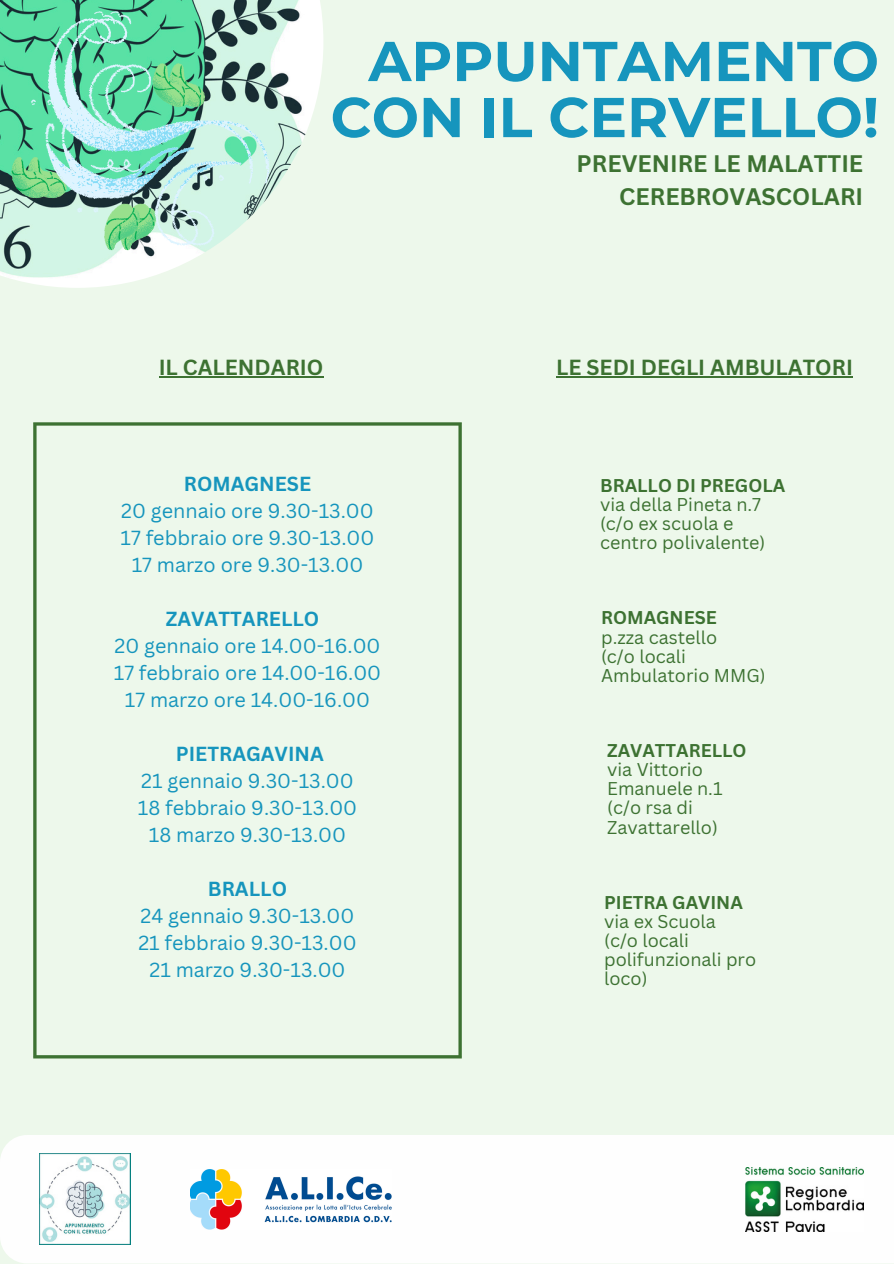
<style>
.page{position:relative;width:894px;height:1264px;background:#fff}
.page>*{position:absolute;margin:0;border:0;box-sizing:border-box;transform-origin:0 0}
.t1{font:700 56.1px/56.1px "Montserrat";color:#1695bd;text-align:right}
.t2{font:700 23.25px/32.7px "Canva Sans";color:#3d7232;text-align:right}
.t3{font:700 21.3px "Canva Sans";color:#3d7232}
.t4{font:19.8px "Canva Sans";color:#1695bd}
.t5{font:700 19.8px "Canva Sans";color:#1695bd}
.t6{font:18px/19.2px "Canva Sans";color:#3d7232}
.t7{font:700 18px "Canva Sans";color:#3d7232}
</style>
<div class="page">
<div style="left:0;top:0;width:893px;height:1263px;background:#edf8eb"></div>
<div style="left:0;top:1135px;width:893px;height:128px;background:#fefefe"></div>
<img style="left:40px;top:1153px;width:90px;height:91px">
<img style="left:745px;top:1167px;width:118px;height:64px">
<img style="left:0;top:0;width:323px;height:288px">
<img style="left:190px;top:1169px;width:201px;height:60px">
<svg style="left:275px;top:12px;width:16px;height:244px"></svg>
<hr style="left:556px;top:376px;width:296px;height:1px;background:#3d7232">
<hr style="left:159px;top:376px;width:164px;height:1px;background:#3d7232">
<svg style="left:11px;top:1px;width:223px;height:39px;fill:#5ae1a5"></svg>
<svg style="left:0;top:40px;width:277px;height:219px"></svg>
<svg style="left:33px;top:425px;width:4px;height:630px"></svg>
<hr style="left:458px;top:425px;width:3px;height:630px;background:#3d7232">
<hr style="left:33px;top:422px;width:428px;height:3px;background:#3d7232">
<hr style="left:33px;top:1055px;width:428px;height:3px;background:#3d7232">
<p class="t1" style="left:330px;top:33px;width:549px">APPUNTAMENTO<br>CON IL CERVELLO!</p>
<p class="t2" style="left:576px;top:147px;width:288px">PREVENIRE LE MALATTIE<br>CEREBROVASCOLARI</p>
<p class="t3" style="left:159px;top:352px;width:166px">IL CALENDARIO</p>
<p class="t3" style="left:556px;top:352px;width:298px">LE SEDI DEGLI AMBULATORI</p>
<p class="t5" style="left:184px;top:470px;width:129px">ROMAGNESE</p>
<p class="t4" style="left:121px;top:497px;width:254px">20 gennaio ore 9.30-13.00</p>
<p class="t4" style="left:120px;top:524px;width:255px">17 febbraio ore 9.30-13.00</p>
<p class="t4" style="left:132px;top:551px;width:233px">17 marzo ore 9.30-13.00</p>
<p class="t5" style="left:166px;top:605px;width:155px">ZAVATTARELLO</p>
<p class="t4" style="left:114px;top:632px;width:267px">20 gennaio ore 14.00-16.00</p>
<p class="t4" style="left:114px;top:659px;width:269px">17 febbraio ore 14.00-16.00</p>
<p class="t4" style="left:125px;top:686px;width:246px">17 marzo ore 14.00-16.00</p>
<p class="t5" style="left:176px;top:740px;width:149px">PIETRAGAVINA</p>
<p class="t4" style="left:141px;top:767px;width:214px">21 gennaio 9.30-13.00</p>
<p class="t4" style="left:138px;top:794px;width:221px">18 febbraio 9.30-13.00</p>
<p class="t4" style="left:149px;top:821px;width:198px">18 marzo 9.30-13.00</p>
<p class="t5" style="left:208px;top:875px;width:81px">BRALLO</p>
<p class="t4" style="left:140px;top:902px;width:215px">24 gennaio 9.30-13.00</p>
<p class="t4" style="left:138px;top:929px;width:220px">21 febbraio 9.30-13.00</p>
<p class="t4" style="left:149px;top:956px;width:197px">21 marzo 9.30-13.00</p>
<h1 class="t7" style="left:600px;top:472px;width:187px">BRALLO DI PREGOLA</h1>
<h2 class="t6" style="left:600px;top:494px;width:162px">via della Pineta n.7</h2>
<h2 class="t6" style="left:600px;top:513px;width:167px">(c/o ex scuola e centro polivalente)</h2>
<p class="t7" style="left:601px;top:605px;width:117px">ROMAGNESE</p>
<p class="t6" style="left:601px;top:627px;width:117px">p.zza castello</p>
<p class="t6" style="left:601px;top:646px;width:166px">(c/o locali<br>Ambulatorio MMG)</p>
<p class="t7" style="left:607px;top:737px;width:141px">ZAVATTARELLO</p>
<p class="t6" style="left:607px;top:759px;width:117px">via Vittorio<br>Emanuele n.1</p>
<p class="t6" style="left:607px;top:797px;width:112px">(c/o rsa di<br>Zavattarello)</p>
<h2 class="t7" style="left:604px;top:889px;width:140px">PIETRA GAVINA</h2>
<p class="t6" style="left:604px;top:911px;width:113px">via ex Scuola</p>
<p class="t6" style="left:604px;top:930px;width:153px">(c/o locali polifunzionali pro loco)</p>
</div>
